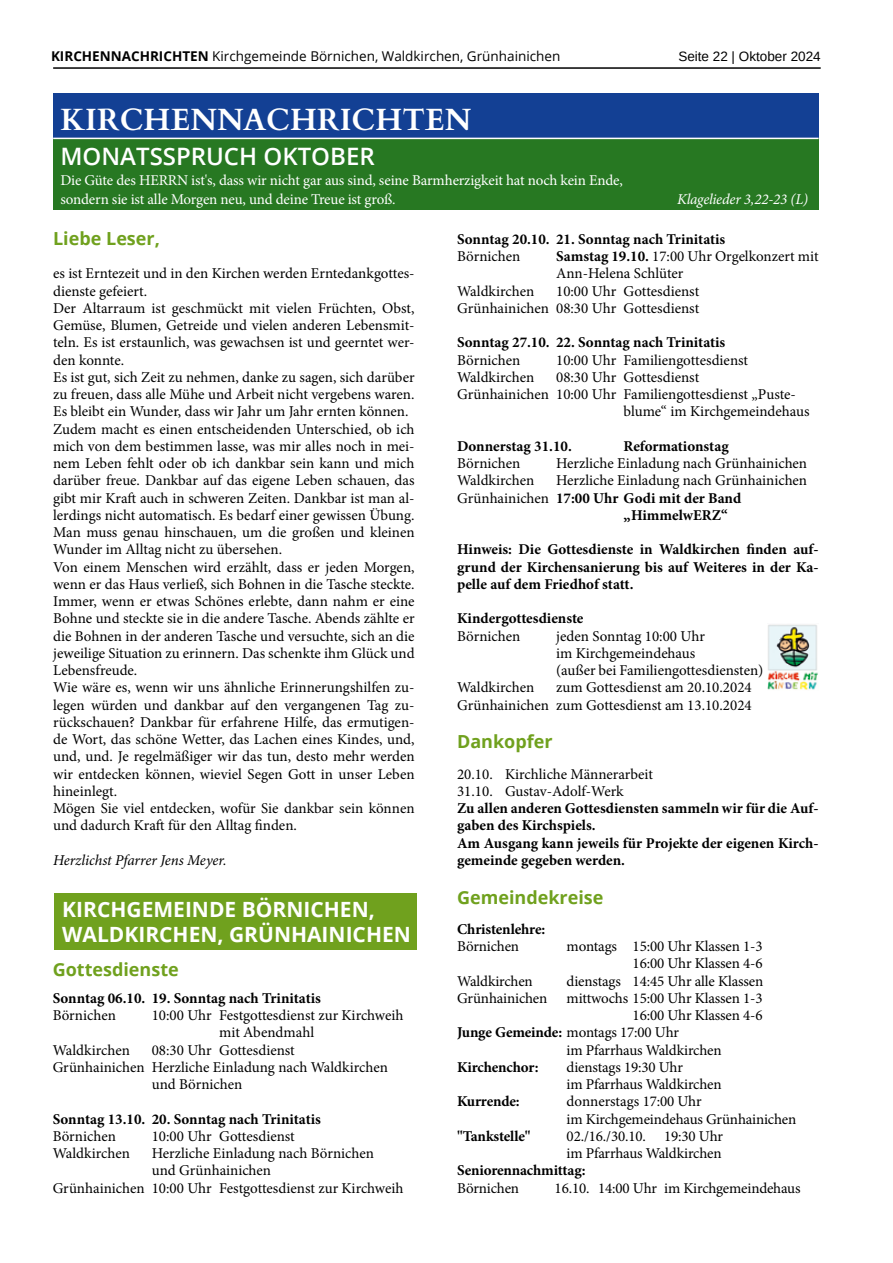
<style>
.page{position:relative;width:893px;height:1263px;background:#fff}
.page>*{position:absolute;margin:0;border:0;box-sizing:border-box;transform-origin:0 0}
.t1{font:700 30.75px "Cardo";color:#fff}
.t2{font:600 24px "Open Sans";color:#fff}
.t3{font:700 21px/25.2px "Open Sans";color:#fff}
.t4{font:700 18px "Open Sans";color:#70a11e}
.t5{font:15px/17.2px "Minion Pro";color:#000}
.t6{font:700 15px/17.2px "Minion Pro";color:#000;text-align:justify}
.t7{font:15px/19.2px "Minion Pro";letter-spacing:-.01em;color:#fff}
.t8{font:italic 15px "Minion Pro";color:#000}
.t9{font:italic 15px "Minion Pro";letter-spacing:-.015em;color:#fff}
.t10{font:13.5px "Open Sans";color:#000}
.t11{font:13.5px "Arimo";color:#000}
.s1{font-weight:700}
.s2{font-weight:400}
</style>
<div class="page">
<hr style="left:53px;top:67px;width:768px;height:2px;background:#000">
<div style="left:53px;top:137px;width:766px;height:72px;background:#277822"></div>
<div style="left:53px;top:94px;width:766px;height:44px;background:#134094"></div>
<hr style="left:53px;top:138px;width:766px;height:1px;background:#fff">
<div style="left:54px;top:893px;width:362px;height:56px;background:#70a11e"></div>
<img style="left:768px;top:624px;width:50px;height:66px">
<p class="t10" style="left:51px;top:47px;width:511px"><span class="s1">KIRCHENNACHRICHTEN</span> Kirchgemeinde Börnichen, Waldkirchen, Grünhainichen</p>
<p class="t11" style="left:678px;top:48px;width:144px">Seite 22 | Oktober 2024</p>
<h1 class="t1" style="left:60px;top:95px;width:413px">KIRCHENNACHRICHTEN</h1>
<h2 class="t2" style="left:60px;top:140px;width:316px">MONATSSPRUCH OKTOBER</h2>
<p class="t7" style="left:60px;top:170px;width:564px">Die Güte des HERRN ist's, dass wir nicht gar aus sind, seine Barmherzigkeit hat noch kein Ende, sondern sie ist alle Morgen neu, und deine Treue ist groß.</p>
<p class="t9" style="left:677px;top:189px;width:133px">Klagelieder 3,22-23 (L)</p>
<p class="t4" style="left:53px;top:225px;width:108px">Liebe Leser,</p>
<p class="t5" style="left:53px;top:265px;width:363px">es ist Erntezeit und in den Kirchen werden Erntedankgottes&shy;dienste gefeiert.<br>Der Altarraum ist geschmückt mit vielen Früchten, Obst, Gemüse, Blumen, Getreide und vielen anderen Lebensmit&shy;teln. Es ist erstaunlich, was gewachsen ist und geerntet wer&shy;den konnte.<br>Es ist gut, sich Zeit zu nehmen, danke zu sagen, sich darüber zu freuen, dass alle Mühe und Arbeit nicht vergebens waren.<br>Es bleibt ein Wunder, dass wir Jahr um Jahr ernten können.<br>Zudem macht es einen entscheidenden Unterschied, ob ich mich von dem bestimmen lasse, was mir alles noch in mei&shy;nem Leben fehlt oder ob ich dankbar sein kann und mich darüber freue. Dankbar auf das eigene Leben schauen, das gibt mir Kraft auch in schweren Zeiten. Dankbar ist man al&shy;lerdings nicht automatisch. Es bedarf einer gewissen Übung.<br>Man muss genau hinschauen, um die großen und kleinen Wunder im Alltag nicht zu übersehen.<br>Von einem Menschen wird erzählt, dass er jeden Morgen, wenn er das Haus verließ, sich Bohnen in die Tasche steckte.<br>Immer, wenn er etwas Schönes erlebte, dann nahm er eine Bohne und steckte sie in die andere Tasche. Abends zählte er die Bohnen in der anderen Tasche und versuchte, sich an die jeweilige Situation zu erinnern. Das schenkte ihm Glück und Lebensfreude.<br>Wie wäre es, wenn wir uns ähnliche Erinnerungshilfen zu&shy;legen würden und dankbar auf den vergangenen Tag zu&shy;rückschauen? Dankbar für erfahrene Hilfe, das ermutigen&shy;de Wort, das schöne Wetter, das Lachen eines Kindes, und, und, und. Je regelmäßiger wir das tun, desto mehr werden wir entdecken können, wieviel Segen Gott in unser Leben hineinlegt.<br>Mögen Sie viel entdecken, wofür Sie dankbar sein können und dadurch Kraft für den Alltag finden.</p>
<p class="t8" style="left:53px;top:850px;width:175px">Herzlichst Pfarrer Jens Meyer.</p>
<h3 class="t3" style="left:62px;top:896px;width:350px">KIRCHGEMEINDE BÖRNICHEN,<br>WALDKIRCHEN, GRÜNHAINICHEN</h3>
<p class="t4" style="left:53px;top:957px;width:128px">Gottesdienste</p>
<p class="t6" style="left:53px;top:989px;width:270px">Sonntag 06.10. 19. Sonntag nach Trinitatis</p>
<p class="t5" style="left:53px;top:1007px;width:65px">Börnichen</p>
<p class="t5" style="left:219px;top:1007px;width:186px;text-indent:-68px">10:00 Uhr Festgottesdienst zur Kirchweih mit Abendmahl</p>
<p class="t5" style="left:53px;top:1041px;width:79px">Waldkirchen</p>
<p class="t5" style="left:152px;top:1041px;width:145px">08:30 Uhr Gottesdienst</p>
<p class="t5" style="left:53px;top:1058px;width:337px">Grünhainichen Herzliche Einladung nach Waldkirchen</p>
<p class="t5" style="left:152px;top:1076px;width:92px">und Börnichen</p>
<p class="t6" style="left:53px;top:1110px;width:270px">Sonntag 13.10. 20. Sonntag nach Trinitatis</p>
<p class="t5" style="left:53px;top:1127px;width:65px">Börnichen</p>
<p class="t5" style="left:152px;top:1127px;width:145px">10:00 Uhr Gottesdienst</p>
<p class="t5" style="left:53px;top:1145px;width:79px">Waldkirchen</p>
<p class="t5" style="left:152px;top:1145px;width:224px">Herzliche Einladung nach Börnichen</p>
<p class="t5" style="left:152px;top:1162px;width:121px">und Grünhainichen</p>
<p class="t5" style="left:53px;top:1179px;width:352px">Grünhainichen 10:00 Uhr Festgottesdienst zur Kirchweih</p>
<p class="t6" style="left:457px;top:230px;width:270px">Sonntag 20.10. 21. Sonntag nach Trinitatis</p>
<p class="t5" style="left:457px;top:248px;width:65px">Börnichen</p>
<p class="t5" style="left:556px;top:248px;width:264px"><span class="s1">Samstag 19.10.</span> 17:00 Uhr Orgelkonzert mit<br>Ann-Helena Schlüter</p>
<p class="t5" style="left:457px;top:282px;width:79px">Waldkirchen</p>
<p class="t5" style="left:457px;top:282px;width:244px;text-align:right">10:00 Uhr Gottesdienst<br>Grünhainichen 08:30 Uhr Gottesdienst</p>
<p class="t6" style="left:457px;top:334px;width:270px">Sonntag 27.10. 22. Sonntag nach Trinitatis</p>
<p class="t5" style="left:457px;top:351px;width:65px">Börnichen</p>
<p class="t5" style="left:556px;top:351px;width:193px">10:00 Uhr Familiengottesdienst</p>
<p class="t5" style="left:457px;top:368px;width:79px">Waldkirchen</p>
<p class="t5" style="left:556px;top:368px;width:145px">08:30 Uhr Gottesdienst</p>
<p class="t5" style="left:457px;top:386px;width:340px">Grünhainichen 10:00 Uhr Familiengottesdienst „Puste-</p>
<p class="t5" style="left:624px;top:403px;width:187px">blume“ im Kirchgemeindehaus</p>
<p class="t6" style="left:457px;top:437px;width:116px">Donnerstag 31.10.</p>
<p class="t6" style="left:624px;top:437px;width:107px">Reformationstag</p>
<p class="t5" style="left:457px;top:455px;width:65px">Börnichen</p>
<p class="t5" style="left:556px;top:455px;width:253px">Herzliche Einladung nach Grünhainichen</p>
<p class="t5" style="left:457px;top:472px;width:79px">Waldkirchen</p>
<p class="t5" style="left:556px;top:472px;width:253px">Herzliche Einladung nach Grünhainichen</p>
<p class="t6" style="left:457px;top:489px;width:286px"><span class="s2">Grünhainichen</span> 17:00 Uhr Godi mit der Band</p>
<p class="t6" style="left:624px;top:506px;width:106px">„HimmelwERZ“</p>
<p class="t6" style="left:457px;top:541px;width:363px">Hinweis: Die Gottesdienste in Waldkirchen finden auf&shy;grund der Kirchensanierung bis auf Weiteres in der Ka&shy;pelle auf dem Friedhof statt.</p>
<p class="t6" style="left:457px;top:610px;width:128px">Kindergottesdienste</p>
<p class="t5" style="left:457px;top:627px;width:65px">Börnichen</p>
<p class="t5" style="left:556px;top:627px;width:209px">jeden Sonntag 10:00 Uhr<br>im Kirchgemeindehaus<br>(außer bei Familiengottesdiensten)</p>
<p class="t5" style="left:457px;top:679px;width:79px">Waldkirchen</p>
<p class="t5" style="left:457px;top:679px;width:296px;text-align:right">zum Gottesdienst am 20.10.2024<br>Grünhainichen zum Gottesdienst am 13.10.2024</p>
<p class="t4" style="left:457px;top:729px;width:97px">Dankopfer</p>
<p class="t5" style="left:457px;top:765px;width:197px">20.10. Kirchliche Männerarbeit<br>31.10. Gustav-Adolf-Werk</p>
<p class="t6" style="left:457px;top:799px;width:363px;text-align:left">Zu allen anderen Gottesdiensten sammeln wir für die Auf&shy;gaben des Kirchspiels.<br>Am Ausgang kann jeweils für Projekte der eigenen Kirch&shy;gemeinde gegeben werden.</p>
<p class="t4" style="left:457px;top:884px;width:148px">Gemeindekreise</p>
<p class="t6" style="left:457px;top:920px;width:90px">Christenlehre:</p>
<p class="t5" style="left:457px;top:938px;width:64px">Börnichen</p>
<p class="t5" style="left:567px;top:938px;width:197px;text-align:right">montags 15:00 Uhr Klassen 1-3<br>16:00 Uhr Klassen 4-6</p>
<p class="t5" style="left:457px;top:972px;width:77px">Waldkirchen</p>
<p class="t5" style="left:567px;top:972px;width:198px">dienstags 14:45 Uhr alle Klassen</p>
<p class="t5" style="left:457px;top:989px;width:92px">Grünhainichen</p>
<p class="t5" style="left:567px;top:989px;width:197px">mittwochs 15:00 Uhr Klassen 1-3</p>
<p class="t5" style="left:633px;top:1007px;width:131px">16:00 Uhr Klassen 4-6</p>
<p class="t5" style="left:457px;top:1024px;width:223px"><span class="s1">Junge Gemeinde:</span> montags 17:00 Uhr</p>
<p class="t5" style="left:567px;top:1041px;width:156px">im Pfarrhaus Waldkirchen</p>
<p class="t6" style="left:457px;top:1058px;width:83px">Kirchenchor:</p>
<p class="t5" style="left:567px;top:1058px;width:156px">dienstags 19:30 Uhr<br>im Pfarrhaus Waldkirchen</p>
<p class="t6" style="left:457px;top:1093px;width:64px">Kurrende:</p>
<p class="t5" style="left:567px;top:1093px;width:231px">donnerstags 17:00 Uhr<br>im Kirchgemeindehaus Grünhainichen</p>
<p class="t6" style="left:457px;top:1127px;width:75px">"Tankstelle"</p>
<p class="t5" style="left:567px;top:1127px;width:158px">02./16./30.10. 19:30 Uhr im Pfarrhaus Waldkirchen</p>
<p class="t6" style="left:457px;top:1162px;width:130px">Seniorennachmittag:</p>
<p class="t5" style="left:457px;top:1179px;width:64px">Börnichen</p>
<p class="t5" style="left:555px;top:1179px;width:247px">16.10. 14:00 Uhr im Kirchgemeindehaus</p>
</div>
